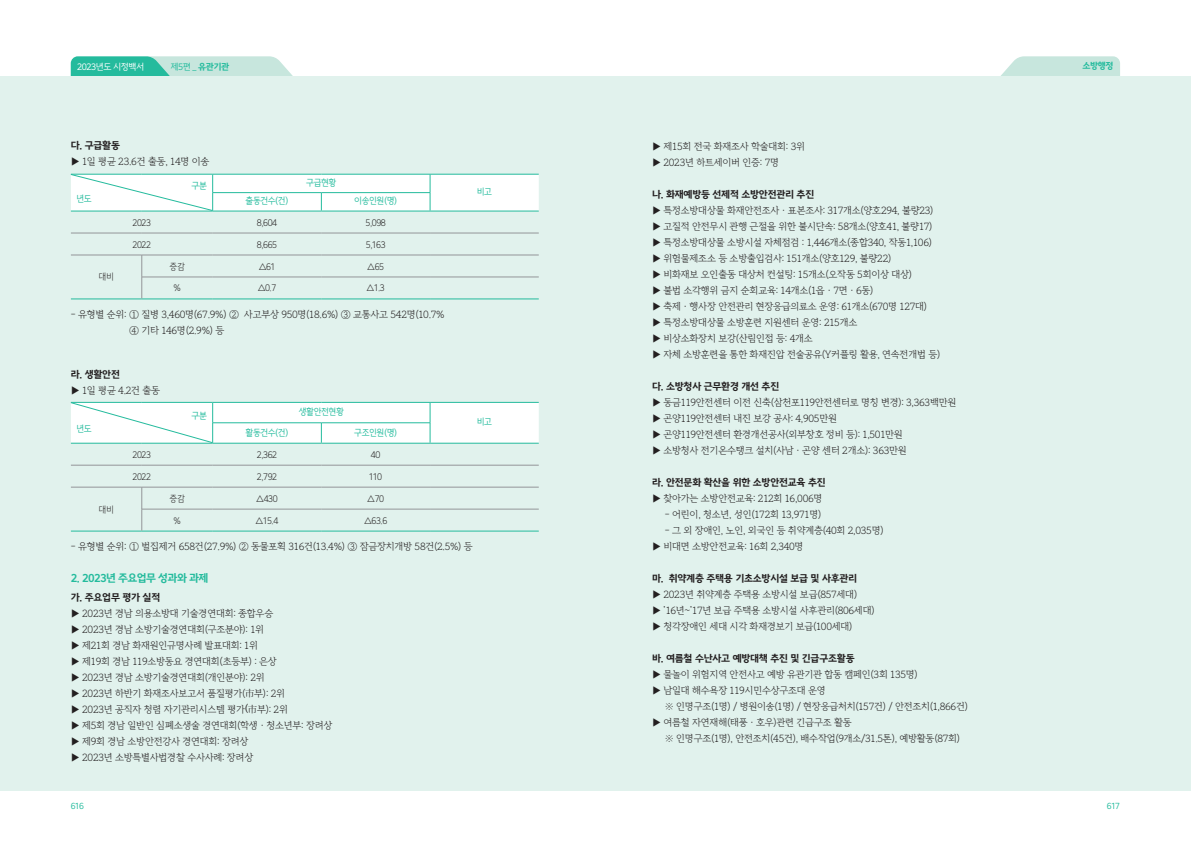
<style>
.page{position:relative;width:1191px;height:842px;background:#fff}
.page>*{position:absolute;margin:0;border:0;box-sizing:border-box;transform-origin:0 0}
.t1{font:700 11px "Kimjungchul Gothic";letter-spacing:-.05em;color:#24bb9d}
.t2{font:300 10px/16px "Kimjungchul Myungjo";letter-spacing:-.03em;color:#231f20}
.t3{font:700 10px "Kimjungchul Gothic";letter-spacing:-.025em;color:#231f20}
.t4{font:300 9.2px "Kimjungchul Gothic";letter-spacing:-.05em;color:#231f20;scale:.95 1}
.t5{font:9.2px "Kimjungchul Gothic";letter-spacing:-.05em;color:#24bb9d;scale:.95 1}
.t6{font:9px "Kimjungchul Gothic";letter-spacing:-.05em;color:#fff}
.t7{font:9px "Kimjungchul Gothic";color:#24bb9d}
.t8{font:700 9px "Kimjungchul Gothic";color:#24bb9d}
.t9{font:8.5px "Kimjungchul Gothic";letter-spacing:-.05em;color:#24bb9d}
.s1{font-weight:700}
.s2{font-family:"YDVY Mj O32";font-weight:400}
.s3{font-weight:400}
</style>
<div class="page">
<svg style="left:995px;top:56px;width:125px;height:21px;background:#cfe9e2"></svg>
<svg style="left:71px;top:56px;width:227px;height:21px;background:#90d8c8"></svg>
<div style="left:0;top:77px;width:1191px;height:714px;background:#e1f2ed"></div>
<hr style="left:71px;top:298px;width:71px;height:1px;background:#24bb9d">
<hr style="left:71px;top:233px;width:71px;height:1px;background:#939598">
<hr style="left:142px;top:233px;width:71px;height:1px;background:#939598">
<hr style="left:71px;top:255px;width:71px;height:1px;background:#939598">
<hr style="left:142px;top:255px;width:71px;height:1px;background:#939598">
<hr style="left:213px;top:233px;width:108px;height:1px;background:#939598">
<hr style="left:321px;top:233px;width:109px;height:1px;background:#939598">
<hr style="left:430px;top:233px;width:109px;height:1px;background:#939598">
<hr style="left:213px;top:255px;width:108px;height:1px;background:#939598">
<hr style="left:321px;top:255px;width:109px;height:1px;background:#939598">
<hr style="left:430px;top:255px;width:109px;height:1px;background:#939598">
<hr style="left:142px;top:277px;width:71px;height:1px;background:#939598">
<hr style="left:213px;top:277px;width:108px;height:1px;background:#939598">
<hr style="left:321px;top:277px;width:109px;height:1px;background:#939598">
<hr style="left:430px;top:277px;width:109px;height:1px;background:#939598">
<hr style="left:142px;top:298px;width:71px;height:1px;background:#24bb9d">
<hr style="left:213px;top:298px;width:108px;height:1px;background:#24bb9d">
<hr style="left:321px;top:298px;width:109px;height:1px;background:#24bb9d">
<hr style="left:430px;top:298px;width:109px;height:1px;background:#24bb9d">
<svg style="left:142px;top:255px;width:1px;height:43px"></svg>
<hr style="left:430px;top:211px;width:109px;height:1px;background:#24bb9d">
<hr style="left:213px;top:211px;width:108px;height:1px;background:#24bb9d">
<hr style="left:321px;top:211px;width:109px;height:1px;background:#24bb9d">
<hr style="left:71px;top:211px;width:71px;height:1px;background:#24bb9d">
<hr style="left:142px;top:211px;width:71px;height:1px;background:#24bb9d">
<svg style="left:71px;top:174px;width:468px;height:37px;background:#f3fbf9"></svg>
<hr style="left:71px;top:531px;width:71px;height:1px;background:#24bb9d">
<hr style="left:71px;top:465px;width:71px;height:1px;background:#939598">
<hr style="left:142px;top:465px;width:71px;height:1px;background:#939598">
<hr style="left:71px;top:487px;width:71px;height:1px;background:#939598">
<hr style="left:142px;top:487px;width:71px;height:1px;background:#939598">
<hr style="left:213px;top:465px;width:108px;height:1px;background:#939598">
<hr style="left:321px;top:465px;width:109px;height:1px;background:#939598">
<hr style="left:430px;top:465px;width:109px;height:1px;background:#939598">
<hr style="left:213px;top:487px;width:108px;height:1px;background:#939598">
<hr style="left:321px;top:487px;width:109px;height:1px;background:#939598">
<hr style="left:430px;top:487px;width:109px;height:1px;background:#939598">
<hr style="left:142px;top:509px;width:71px;height:1px;background:#939598">
<hr style="left:213px;top:509px;width:108px;height:1px;background:#939598">
<hr style="left:321px;top:509px;width:109px;height:1px;background:#939598">
<hr style="left:430px;top:509px;width:109px;height:1px;background:#939598">
<hr style="left:142px;top:531px;width:71px;height:1px;background:#24bb9d">
<hr style="left:213px;top:531px;width:108px;height:1px;background:#24bb9d">
<hr style="left:321px;top:531px;width:109px;height:1px;background:#24bb9d">
<hr style="left:430px;top:531px;width:109px;height:1px;background:#24bb9d">
<svg style="left:142px;top:487px;width:1px;height:44px"></svg>
<hr style="left:430px;top:443px;width:109px;height:1px;background:#24bb9d">
<hr style="left:213px;top:443px;width:108px;height:1px;background:#24bb9d">
<hr style="left:321px;top:443px;width:109px;height:1px;background:#24bb9d">
<hr style="left:71px;top:443px;width:71px;height:1px;background:#24bb9d">
<hr style="left:142px;top:443px;width:71px;height:1px;background:#24bb9d">
<svg style="left:71px;top:402px;width:468px;height:41px;background:#f4fbfa"></svg>
<p class="t6" style="left:77px;top:61px;width:69px">2023년도 시정백서</p>
<p class="t7" style="left:170px;top:61px;width:60px">제5편 _ <span class="s1">유관기관</span></p>
<p class="t3" style="left:71px;top:140px;width:51px">다. 구급활동</p>
<p class="t2" style="left:71px;top:154px;width:140px">▶ 1일 평균 23.6건 출동, 14명 이송</p>
<p class="t5" style="left:192px;top:180px;width:18px">구분</p>
<p class="t5" style="left:77px;top:193px;width:18px">년도</p>
<p class="t5" style="left:306px;top:178px;width:33px">구급현황</p>
<p class="t5" style="left:246px;top:196px;width:47px">출동건수(건)</p>
<p class="t5" style="left:354px;top:196px;width:47px">이송인원(명)</p>
<p class="t4" style="left:132px;top:217px;width:21px">2023</p>
<p class="t4" style="left:257px;top:217px;width:23px">8,604</p>
<p class="t4" style="left:365px;top:217px;width:23px">5,098</p>
<p class="t4" style="left:132px;top:239px;width:21px">2022</p>
<p class="t4" style="left:257px;top:239px;width:23px">8,665</p>
<p class="t4" style="left:366px;top:239px;width:22px">5,163</p>
<p class="t4" style="left:170px;top:261px;width:18px">증감</p>
<p class="t4" style="left:259px;top:261px;width:19px">△61</p>
<p class="t4" style="left:367px;top:261px;width:19px">△65</p>
<p class="t4" style="left:174px;top:283px;width:9px">%</p>
<p class="t4" style="left:258px;top:283px;width:21px">△0.7</p>
<p class="t4" style="left:367px;top:283px;width:21px">△1.3</p>
<p class="t2" style="left:129px;top:307px;width:317px;text-indent:-58px">- 유형별 순위: ① 질병 3,460명(67.9%) ② 사고부상 950명(18.6%) ③ 교통사고 542명(10.7%<br>④ 기타 146명(2.9%) 등</p>
<p class="t3" style="left:71px;top:368px;width:51px">라. 생활안전</p>
<p class="t2" style="left:71px;top:382px;width:91px">▶ 1일 평균 4.2건 출동</p>
<p class="t5" style="left:192px;top:410px;width:18px">구분</p>
<p class="t5" style="left:77px;top:423px;width:18px">년도</p>
<p class="t4" style="left:99px;top:272px;width:18px">대비</p>
<p class="t5" style="left:299px;top:407px;width:49px">생활안전현황</p>
<p class="t5" style="left:246px;top:427px;width:47px">활동건수(건)</p>
<p class="t5" style="left:354px;top:427px;width:47px">구조인원(명)</p>
<p class="t4" style="left:132px;top:449px;width:21px">2023</p>
<p class="t4" style="left:257px;top:449px;width:23px">2,362</p>
<p class="t4" style="left:371px;top:449px;width:12px">40</p>
<p class="t4" style="left:132px;top:471px;width:21px">2022</p>
<p class="t4" style="left:257px;top:471px;width:23px">2,792</p>
<p class="t4" style="left:369px;top:471px;width:15px">110</p>
<p class="t5" style="left:477px;top:187px;width:18px">비고</p>
<p class="t5" style="left:477px;top:417px;width:18px">비고</p>
<p class="t4" style="left:170px;top:493px;width:18px">증감</p>
<p class="t4" style="left:256px;top:493px;width:24px">△430</p>
<p class="t4" style="left:367px;top:493px;width:19px">△70</p>
<p class="t4" style="left:174px;top:515px;width:9px">%</p>
<p class="t4" style="left:256px;top:515px;width:26px">△15.4</p>
<p class="t4" style="left:364px;top:515px;width:26px">△63.6</p>
<p class="t2" style="left:71px;top:539px;width:403px">- 유형별 순위: ① 벌집제거 658건(27.9%) ② 동물포획 316건(13.4%) ③ 잠금장치개방 58건(2.5%) 등</p>
<p class="t1" style="left:71px;top:572px;width:139px">2. 2023년 주요업무 성과와 과제</p>
<p class="t3" style="left:71px;top:592px;width:91px">가. 주요업무 평가 실적</p>
<p class="t2" style="left:71px;top:606px;width:263px">▶ 2023년 경남 의용소방대 기술경연대회: 종합우승<br>▶ 2023년 경남 소방기술경연대회(구조분야): 1위<br>▶ 제21회 경남 화재원인규명사례 발표대회: 1위<br>▶ 제19회 경남 119소방동요 경연대회(초등부) : 은상<br>▶ 2023년 경남 소방기술경연대회(개인분야): 2위<br>▶ 2023년 하반기 화재조사보고서 품질평가(<span class="s2">市</span>부): 2위<br>▶ 2023년 공직자 청렴 자기관리시스템 평가<span class="s3">(</span><span class="s2">市</span>부): 2위<br>▶ 제5회 경남 일반인 심폐소생술 경연대회(학생ㆍ청소년부: 장려상 ▶ 제9회 경남 소방안전강사 경연대회: 장려상<br>▶ 2023년 소방특별사법경찰 수사사례: 장려상</p>
<p class="t4" style="left:99px;top:504px;width:18px">대비</p>
<p class="t2" style="left:652px;top:138px;width:154px">▶ 제15회 전국 화재조사 학술대회: 3위 ▶ 2023년 하트세이버 인증: 7명</p>
<p class="t3" style="left:652px;top:188px;width:164px">나. 화재예방등 선제적 소방안전관리 추진</p>
<p class="t2" style="left:652px;top:202px;width:290px">▶ 특정소방대상물 화재안전조사ㆍ표본조사: 317개소(양호294, 불량23) ▶ 고질적 안전무시 관행 근절을 위한 불시단속: 58개소(양호41, 불량17) ▶ 특정소방대상물 소방시설 자체점검 : 1,446개소(종합340, 작동1,106) ▶ 위험물제조소 등 소방출입검사: 151개소(양호129, 불량22)<br>▶ 비화재보 오인출동 대상처 컨설팅: 15개소(오작동 5회이상 대상)<br>▶ 불법 소각행위 금지 순회교육: 14개소(1읍ㆍ7면ㆍ6동)<br>▶ 축제ㆍ행사장 안전관리 현장응급의료소 운영: 61개소(670명 127대)<br>▶ 특정소방대상물 소방훈련 지원센터 운영: 215개소<br>▶ 비상소화장치 보강(산림인접 등: 4개소<br>▶ 자체 소방훈련을 통한 화재진압 전술공유(Y커플링 활용, 연속전개법 등)</p>
<p class="t3" style="left:652px;top:380px;width:129px">다. 소방청사 근무환경 개선 추진</p>
<p class="t2" style="left:652px;top:394px;width:306px">▶ 동금119안전센터 이전 신축(삼천포119안전센터로 명칭 변경): 3,363백만원 ▶ 곤양119안전센터 내진 보강 공사: 4,905만원<br>▶ 곤양119안전센터 환경개선공사(외부창호 정비 등): 1,501만원<br>▶ 소방청사 전기온수탱크 설치(사남ㆍ곤양 센터 2개소): 363만원</p>
<p class="t3" style="left:652px;top:476px;width:175px">라. 안전문화 확산을 위한 소방안전교육 추진</p>
<p class="t2" style="left:652px;top:490px;width:172px">▶ 찾아가는 소방안전교육: 212회 16,006명</p>
<p class="t2" style="left:665px;top:506px;width:158px">- 어린이, 청소년, 성인(172회 13,971명)</p>
<p class="t2" style="left:652px;top:522px;width:233px;text-indent:13px">- 그 외 장애인, 노인, 외국인 등 취약계층(40회 2,035명) ▶ 비대면 소방안전교육: 16회 2,340명</p>
<p class="t3" style="left:652px;top:572px;width:207px">마. 취약계층 주택용 기초소방시설 보급 및 사후관리</p>
<p class="t2" style="left:652px;top:586px;width:224px">▶ 2023년 취약계층 주택용 소방시설 보급(857세대)<br>▶ ’16년~’17년 보급 주택용 소방시설 사후관리(806세대) ▶ 청각장애인 세대 시각 화재경보기 보급(100세대)</p>
<p class="t3" style="left:652px;top:652px;width:204px">바. 여름철 수난사고 예방대책 추진 및 긴급구조활동</p>
<p class="t2" style="left:652px;top:666px;width:267px">▶ 물놀이 위험지역 안전사고 예방 유관기관 합동 캠페인(3회 135명) ▶ 남일대 해수욕장 119시민수상구조대 운영</p>
<p class="t2" style="left:652px;top:698px;width:317px;text-indent:13px">※ 인명구조(1명) / 병원이송(1명) / 현장응급처치(157건) / 안전조치(1,866건) ▶ 여름철 자연재해(태풍ㆍ호우)관련 긴급구조 활동</p>
<p class="t2" style="left:665px;top:730px;width:297px">※ 인명구조(1명), 안전조치(45건), 배수작업(9개소/31.5톤), 예방활동(87회)</p>
<p class="t8" style="left:1082px;top:60px;width:33px">소방행정</p>
<p class="t9" style="left:71px;top:801px;width:15px">616</p>
<p class="t9" style="left:1107px;top:801px;width:15px">617</p>
</div>
